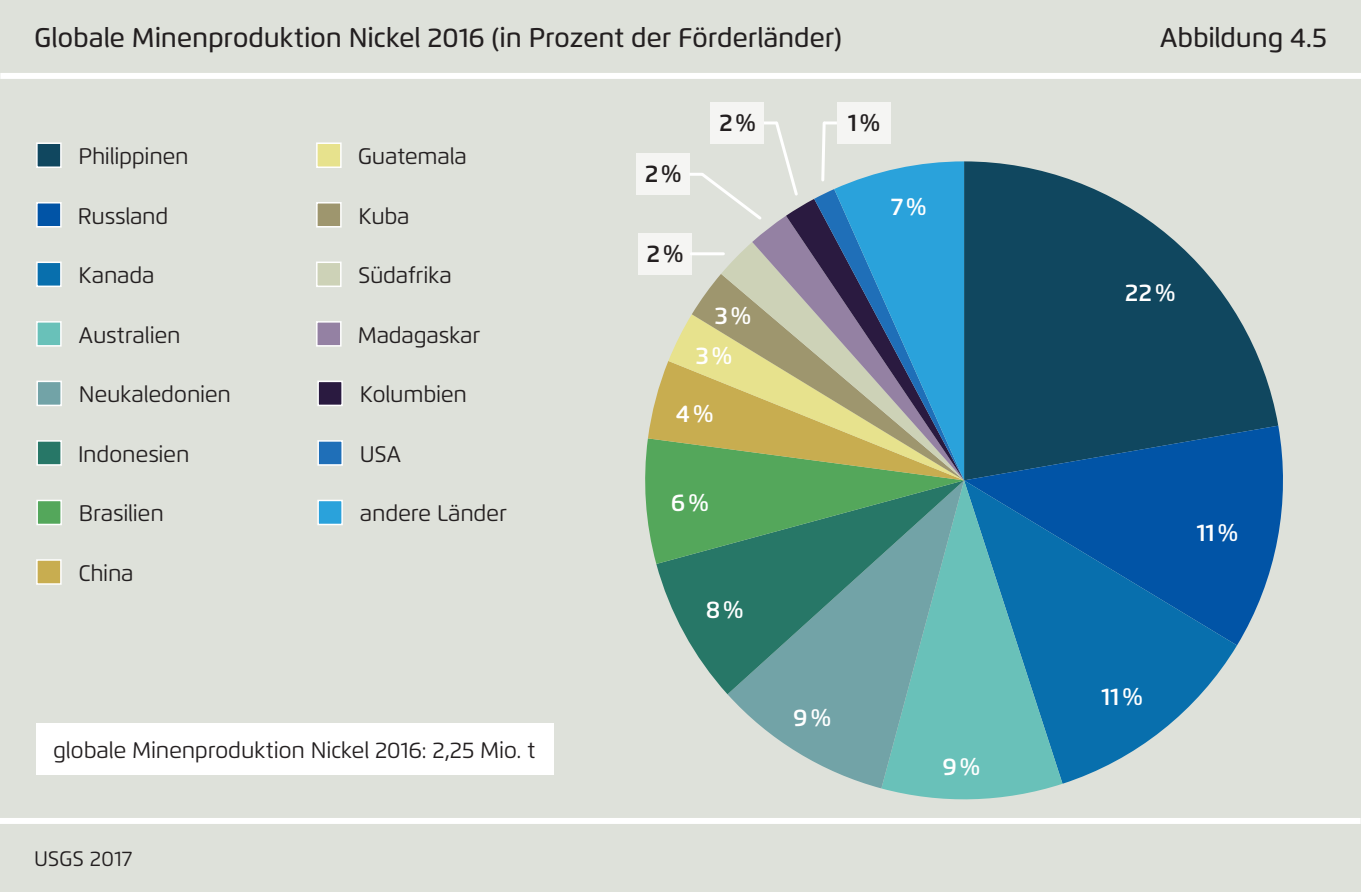
<style>
.page{position:relative;width:1361px;height:892px;background:#dee1da}
.page>*{position:absolute;margin:0;border:0;box-sizing:border-box;transform-origin:0 0}
.t1{font:500 27px "Flexo";letter-spacing:-.01em;color:#231f20}
.t2{font:600 24px "Flexo";color:#fff}
.t3{font:600 24px "Flexo";color:#231f20}
.t4{font:22.5px "Flexo";letter-spacing:-.015em;color:#231f20}
.t5{font:21px "Flexo";letter-spacing:.005em;color:#231f20}
</style>
<div class="page">
<div style="left:0;top:73px;width:1361px;height:6px;background:#fff"></div>
<div style="left:0;top:818px;width:1361px;height:6px;background:#fff"></div>
<svg style="left:964px;top:161px;width:314px;height:265px;fill:#10475f"></svg>
<svg style="left:964px;top:426px;width:319px;height:219px;background:#1c5d93"></svg>
<svg style="left:1062px;top:480px;width:175px;height:304px;fill:#086fad"></svg>
<svg style="left:881px;top:480px;width:181px;height:320px;background:#409ab3"></svg>
<svg style="left:727px;top:694px;width:237px;height:94px"></svg>
<svg style="left:656px;top:564px;width:308px;height:130px;background:#5f9c96"></svg>
<div style="left:638px;top:233px;width:53px;height:42px;background:#f5f5f3"></div>
<div style="left:636px;top:153px;width:53px;height:42px;background:#f5f5f3"></div>
<div style="left:710px;top:102px;width:54px;height:42px;background:#f5f5f3"></div>
<div style="left:837px;top:102px;width:53px;height:42px;background:#f5f5f3"></div>
<svg style="left:645px;top:119px;width:319px;height:445px"></svg>
<div style="left:36px;top:261px;width:26px;height:26px;background:#086fad;border:2px solid #fff"></div>
<div style="left:36px;top:321px;width:26px;height:26px;background:#69c1b9;border:2px solid #fff"></div>
<div style="left:36px;top:142px;width:26px;height:26px;background:#10475f;border:2px solid #fff"></div>
<div style="left:36px;top:202px;width:26px;height:25px;background:#0154a6;border:2px solid #fff"></div>
<div style="left:36px;top:500px;width:26px;height:25px;background:#54a75b;border:2px solid #fff"></div>
<div style="left:36px;top:381px;width:26px;height:25px;background:#72a3a7;border:2px solid #fff"></div>
<div style="left:36px;top:559px;width:26px;height:26px;background:#c8ad50;border:2px solid #fff"></div>
<div style="left:36px;top:440px;width:26px;height:26px;background:#277767;border:2px solid #fff"></div>
<div style="left:317px;top:440px;width:26px;height:26px;background:#1f6fb8;border:2px solid #fff"></div>
<div style="left:317px;top:381px;width:26px;height:25px;background:#2a1a40;border:2px solid #fff"></div>
<div style="left:317px;top:500px;width:26px;height:25px;background:#2aa2db;border:2px solid #fff"></div>
<div style="left:316px;top:202px;width:26px;height:25px;background:#9e966e;border:2px solid #fff"></div>
<div style="left:316px;top:261px;width:26px;height:26px;background:#cdd2b7;border:2px solid #fff"></div>
<div style="left:316px;top:142px;width:26px;height:26px;background:#e7e28d;border:2px solid #fff"></div>
<div style="left:316px;top:321px;width:26px;height:26px;background:#9481a3;border:2px solid #fff"></div>
<div style="left:36px;top:723px;width:517px;height:52px;background:#fff"></div>
<p class="t1" style="left:34px;top:22px;width:809px">Globale Minenproduktion Nickel 2016 (in Prozent der Förderländer)</p>
<p class="t1" style="left:1160px;top:22px;width:169px">Abbildung 4.5</p>
<p class="t4" style="left:79px;top:143px;width:112px">Philippinen</p>
<p class="t4" style="left:78px;top:202px;width:92px">Russland</p>
<p class="t4" style="left:358px;top:143px;width:111px">Guatemala</p>
<p class="t4" style="left:359px;top:202px;width:53px">Kuba</p>
<p class="t4" style="left:79px;top:262px;width:78px">Kanada</p>
<p class="t4" style="left:359px;top:262px;width:95px">Südafrika</p>
<p class="t4" style="left:79px;top:321px;width:103px">Australien</p>
<p class="t4" style="left:358px;top:321px;width:124px">Madagaskar</p>
<p class="t4" style="left:79px;top:381px;width:154px">Neukaledonien</p>
<p class="t4" style="left:360px;top:381px;width:109px">Kolumbien</p>
<p class="t4" style="left:78px;top:440px;width:113px">Indonesien</p>
<p class="t4" style="left:360px;top:440px;width:43px">USA</p>
<p class="t4" style="left:79px;top:500px;width:86px">Brasilien</p>
<p class="t4" style="left:79px;top:559px;width:57px">China</p>
<p class="t4" style="left:360px;top:500px;width:149px">andere Länder</p>
<p class="t4" style="left:53px;top:736px;width:484px">globale Minenproduktion Nickel 2016: 2,25 Mio. t</p>
<p class="t5" style="left:34px;top:846px;width:100px">USGS 2017</p>
<p class="t3" style="left:645px;top:159px;width:39px">2%</p>
<p class="t3" style="left:646px;top:239px;width:39px">2%</p>
<p class="t3" style="left:719px;top:108px;width:39px">2%</p>
<p class="t3" style="left:848px;top:108px;width:34px">1%</p>
<p class="t2" style="left:891px;top:192px;width:37px">7%</p>
<p class="t2" style="left:715px;top:301px;width:38px">3%</p>
<p class="t2" style="left:695px;top:341px;width:38px">3%</p>
<p class="t2" style="left:676px;top:399px;width:39px">4%</p>
<p class="t2" style="left:671px;top:488px;width:39px">6%</p>
<p class="t2" style="left:706px;top:594px;width:40px">8%</p>
<p class="t2" style="left:793px;top:703px;width:39px">9%</p>
<p class="t2" style="left:942px;top:752px;width:39px">9%</p>
<p class="t2" style="left:1125px;top:278px;width:52px">22%</p>
<p class="t2" style="left:1197px;top:518px;width:43px">11%</p>
<p class="t2" style="left:1101px;top:682px;width:43px">11%</p>
</div>
